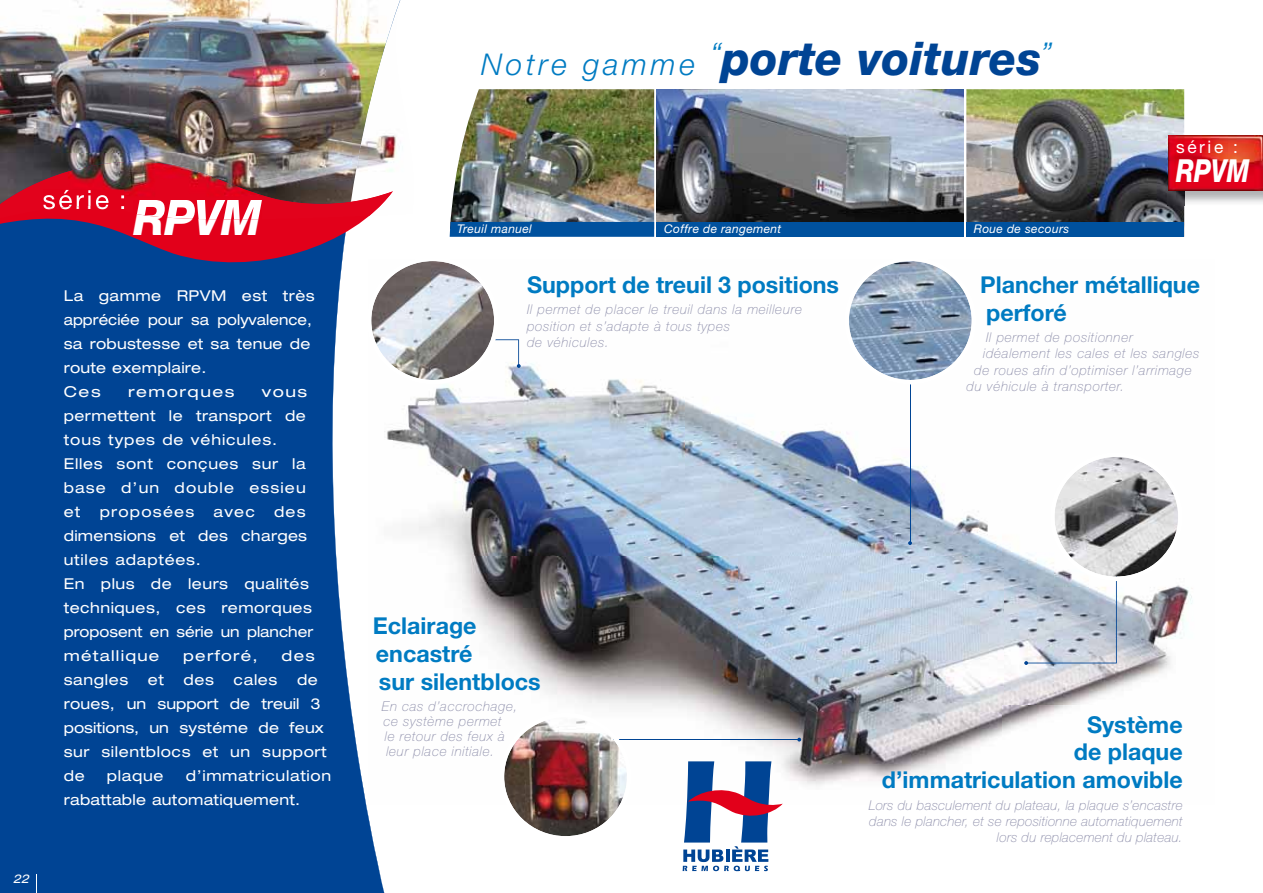
<style>
.page{position:relative;width:1263px;height:893px;background:#fff}
.page>*{position:absolute;margin:0;border:0;box-sizing:border-box;transform-origin:0 0}
.t1{font:italic 800 48.45px "Helvetica Neue LT Std";color:#fff;scale:.9 1}
.t2{font:italic 800 46.5px "Helvetica Neue LT Std";color:#004494}
.t3{font:italic 800 31.8px "Helvetica Neue LT Std";color:#fff;scale:.77 1}
.t4{font:26.4px "Helvetica Neue LT Std";letter-spacing:.1em;color:#fff}
.t5{font:700 23.25px/27.8px "Helvetica Neue LT Std";color:#007bc2}
.t6{font:17.25px "Helvetica Neue LT Std";letter-spacing:.15em;color:#fff}
.t7{font:expanded 15px/24px "Helvetica Neue LT Std";letter-spacing:.015em;color:#fff}
.t8{font:expanded 15px/24px "Helvetica Neue LT Std";letter-spacing:.035em;color:#fff}
.t9{font:expanded 15px/24px "Helvetica Neue LT Std";letter-spacing:.035em;color:#fff;scale:1.09 1}
.t10{font:expanded 15px "Helvetica Neue LT Std";letter-spacing:.09em;color:#fff;scale:1.09 1}
.t11{font:expanded 15px "Helvetica Neue LT Std";letter-spacing:.08em;color:#fff}
.t12{font:expanded 15px "Helvetica Neue LT Std";letter-spacing:.08em;color:#fff;scale:1.05 1}
.t13{font:expanded 15px "Helvetica Neue LT Std";letter-spacing:.035em;color:#fff;scale:1.05 1}
.t14{font:italic 100 13.5px/15px "Helvetica Neue LT Std";letter-spacing:.05em;color:#898aa7}
.t15{font:italic 100 13.5px/16.2px "Helvetica Neue LT Std";letter-spacing:.02em;color:#898aa7;text-align:right}
.t16{font:italic 12px "Helvetica Neue LT Std";letter-spacing:.03em;color:#fff}
.t17{font:italic expanded 12px "Helvetica Neue LT Std";color:#fff}
.s1{font-weight:300;font-size:30px;color:#007bc2}
</style>
<div class="page">
<img style="left:657px;top:89px;width:307px;height:133px">
<img style="left:450px;top:89px;width:204px;height:133px">
<img style="left:966px;top:89px;width:218px;height:133px">
<img style="left:405px;top:363px;width:787px;height:423px">
<div style="left:450px;top:222px;width:204px;height:15px;background:#00519e"></div>
<div style="left:657px;top:222px;width:307px;height:15px;background:#00519e"></div>
<div style="left:966px;top:222px;width:218px;height:15px;background:#00519e"></div>
<svg style="left:0;top:279px;width:405px;height:614px;background:#215ca2"></svg>
<svg style="left:683px;top:761px;width:100px;height:110px"></svg>
<img style="left:1168px;top:191px;width:95px;height:15px">
<img style="left:1168px;top:136px;width:95px;height:55px">
<svg style="left:36px;top:874px;width:1px;height:19px"></svg>
<hr style="left:593px;top:739px;width:205px;height:1px;background:#004494">
<svg style="left:0;top:219px;width:365px;height:60px;background:#60366e"></svg>
<svg style="left:1024px;top:452px;width:159px;height:213px"></svg>
<img style="left:500px;top:713px;width:131px;height:123px">
<hr style="left:910px;top:364px;width:1px;height:179px;background:#004494">
<svg style="left:908px;top:541px;width:4px;height:4px"></svg>
<svg style="left:844px;top:261px;width:132px;height:123px"></svg>
<img style="left:0;top:0;width:400px;height:162px">
<img style="left:0;top:162px;width:393px;height:57px">
<img style="left:43px;top:190px;width:81px;height:19px">
<img style="left:133px;top:200px;width:129px;height:20px">
<svg style="left:367px;top:261px;width:154px;height:123px"></svg>
<h3 class="t4" style="left:43px;top:184px;width:85px">série :</h3>
<h1 class="t1" style="left:134px;top:188px;width:143px">RPVM</h1>
<p class="t7" style="left:64px;top:283px;width:253px">La gamme RPVM est très appréciée pour sa polyvalence, sa robustesse et sa tenue de route exemplaire.<br>Ces</p>
<p class="t9" style="left:64px;top:379px;width:225px;text-indent:198px">vous permettent le transport de tous types de véhicules.<br>Elles sont conçues sur la base d’un double essieu et</p>
<p class="t10" style="left:128px;top:382px;width:99px">remorques</p>
<p class="t11" style="left:100px;top:502px;width:96px">proposées</p>
<p class="t8" style="left:214px;top:499px;width:43px">avec</p>
<p class="t8" style="left:64px;top:499px;width:251px;text-indent:210px">des dimensions et des charges utiles adaptées.<br>En plus de leurs qualités techniques, ces remorques proposent en série un plancher métallique</p>
<p class="t12" style="left:183px;top:646px;width:72px">perforé,</p>
<p class="t13" style="left:282px;top:646px;width:33px">des</p>
<p class="t8" style="left:64px;top:667px;width:66px">sangles</p>
<p class="t8" style="left:148px;top:667px;width:18px">et</p>
<p class="t8" style="left:184px;top:667px;width:32px">des</p>
<p class="t8" style="left:234px;top:667px;width:45px">cales</p>
<p class="t7" style="left:64px;top:667px;width:265px;text-indent:233px">de roues, un support de treuil 3 positions, un systéme de feux sur silentblocs et un support de</p>
<p class="t7" style="left:64px;top:763px;width:269px;text-indent:122px">d’immatriculation rabattable automatiquement.</p>
<p class="t8" style="left:107px;top:763px;width:58px">plaque</p>
<p class="t17" style="left:13px;top:871px;width:18px">22</p>
<h2 class="t2" style="left:481px;top:30px;width:573px"><span class="s1">Notre gamme </span><sup>“</sup>porte voitures<sup>”</sup></h2>
<p class="t16" style="left:457px;top:221px;width:76px">Treuil manuel</p>
<p class="t16" style="left:664px;top:221px;width:119px">Coffre de rangement</p>
<p class="t16" style="left:974px;top:221px;width:97px">Roue de secours</p>
<p class="t6" style="left:1176px;top:136px;width:64px">série :</p>
<h3 class="t3" style="left:1176px;top:152px;width:97px">RPVM</h3>
<h3 class="t5" style="left:527px;top:270px;width:313px">Support de treuil 3 positions</h3>
<p class="t14" style="left:527px;top:301px;width:276px;line-height:16.2px">Il permet de placer le treuil dans la meilleure position et s’adapte à tous types<br>de véhicules.</p>
<h3 class="t5" style="left:980px;top:270px;width:221px">Plancher métallique perforé</h3>
<p class="t14" style="left:986px;top:330px;width:148px">Il permet de positionner</p>
<p class="t14" style="left:983px;top:346px;width:218px">idéalement les cales et les sangles</p>
<p class="t14" style="left:974px;top:362px;width:219px">de roues afin d’optimiser l’arrimage</p>
<p class="t14" style="left:967px;top:378px;width:159px">du véhicule à transporter.</p>
<h3 class="t5" style="left:373px;top:611px;width:169px">Eclairage encastré<br>sur silentblocs</h3>
<p class="t14" style="left:382px;top:699px;width:137px">En cas d’accrochage, ce système permet<br>le retour des feux à leur place initiale.</p>
<h3 class="t5" style="left:882px;top:710px;width:302px;text-align:right">Système<br>de plaque d’immatriculation amovible</h3>
<p class="t15" style="left:869px;top:797px;width:315px">Lors du basculement du plateau, la plaque s’encastre dans le plancher, et se repositionne automatiquement lors du replacement du plateau.</p>
</div>
